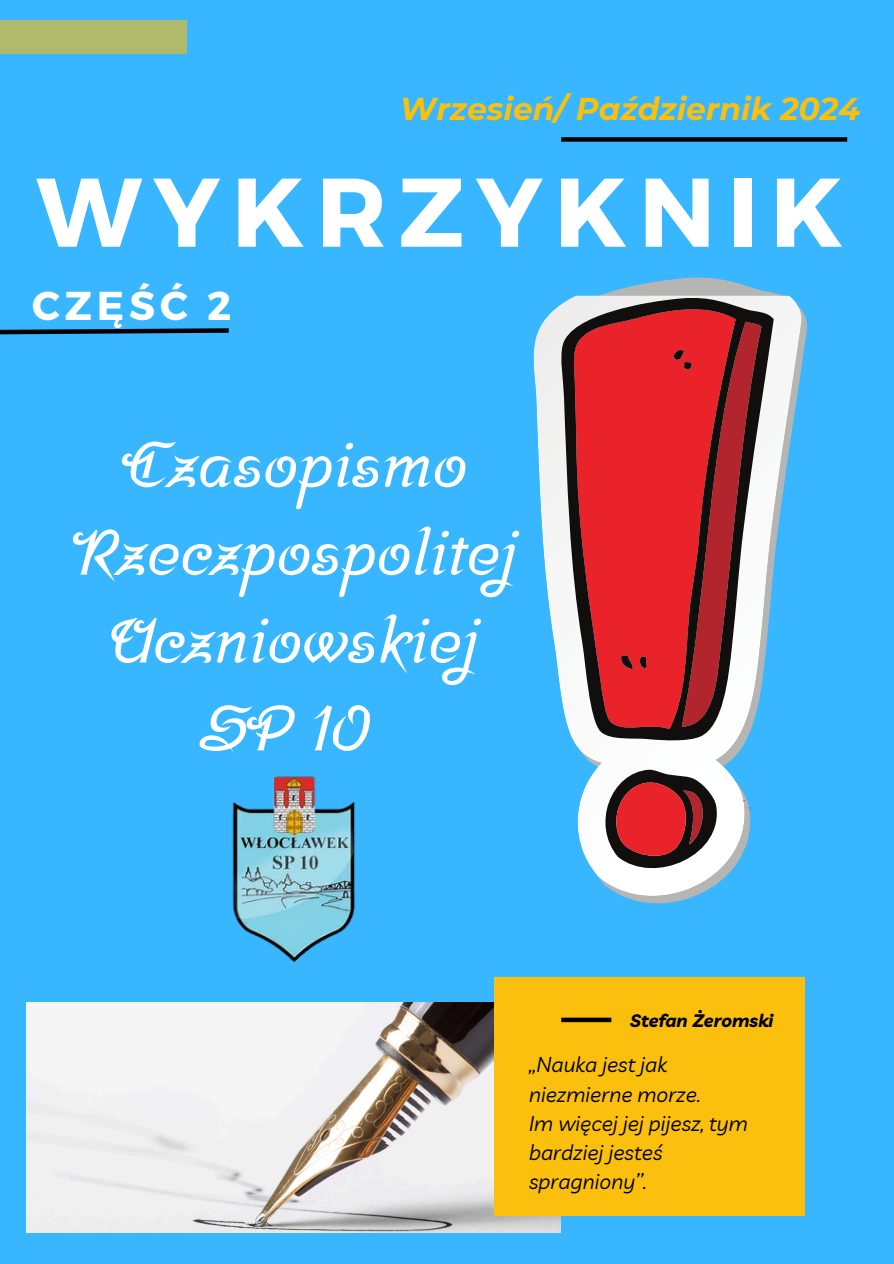
<style>
.page{position:relative;width:894px;height:1264px;background:#fff}
.page>*{position:absolute;margin:0;border:0;box-sizing:border-box;transform-origin:0 0}
.t1{font:700 97.35px "Montserrat";letter-spacing:.12em;color:#fff}
.t2{font:700 63.6px/87.9px "Srisakdi";color:#fff;text-align:center}
.t3{font:700 40.2px "Montserrat";letter-spacing:.12em;color:#fff}
.t4{font:italic 700 31.5px "Montserrat";color:#fbc00d}
.t5{font:italic 21px/29.2px "Livvic";color:#000}
.t6{font:italic 700 18px "Livvic";color:#000}
</style>
<div class="page">
<div style="left:0;top:0;width:893px;height:1263px;background:#38b6ff"></div>
<div style="left:0;top:20px;width:186px;height:33px;background:#afba6d"></div>
<img style="left:26px;top:1002px;width:534px;height:230px">
<div style="left:493px;top:976px;width:311px;height:239px;background:#fbc00d"></div>
<svg style="left:0;top:328px;width:229px;height:7px"></svg>
<div style="left:561px;top:1017px;width:50px;height:5px;background:#000"></div>
<svg style="left:539px;top:277px;width:267px;height:626px"></svg>
<svg style="left:773px;top:296px;width:18px;height:1px"></svg>
<svg style="left:591px;top:769px;width:133px;height:117px"></svg>
<svg style="left:559px;top:296px;width:214px;height:445px;fill:#ea222a"></svg>
<svg style="left:619px;top:655px;width:28px;height:16px"></svg>
<svg style="left:581px;top:335px;width:9px;height:11px"></svg>
<div style="left:561px;top:137px;width:286px;height:5px;background:#000"></div>
<img style="left:232px;top:776px;width:123px;height:187px">
<p class="t4" style="left:399px;top:90px;width:462px">Wrzesień/ Październik 2024</p>
<p class="t1" style="left:36px;top:149px;width:807px">WYKRZYKNIK</p>
<p class="t3" style="left:32px;top:279px;width:201px">CZĘŚĆ 2</p>
<h2 class="t2" style="left:69px;top:420px;width:450px">Czasopismo<br>Rzeczpospolitej<br>Uczniowskiej<br>SP 10</h2>
<h1 class="t6" style="left:630px;top:1008px;width:145px">Stefan Żeromski</h1>
<h4 class="t5" style="left:529px;top:1049px;width:220px">,,Nauka jest jak niezmierne morze.<br>Im więcej jej pijesz, tym bardziej jesteś spragniony’’.</h4>
</div>
